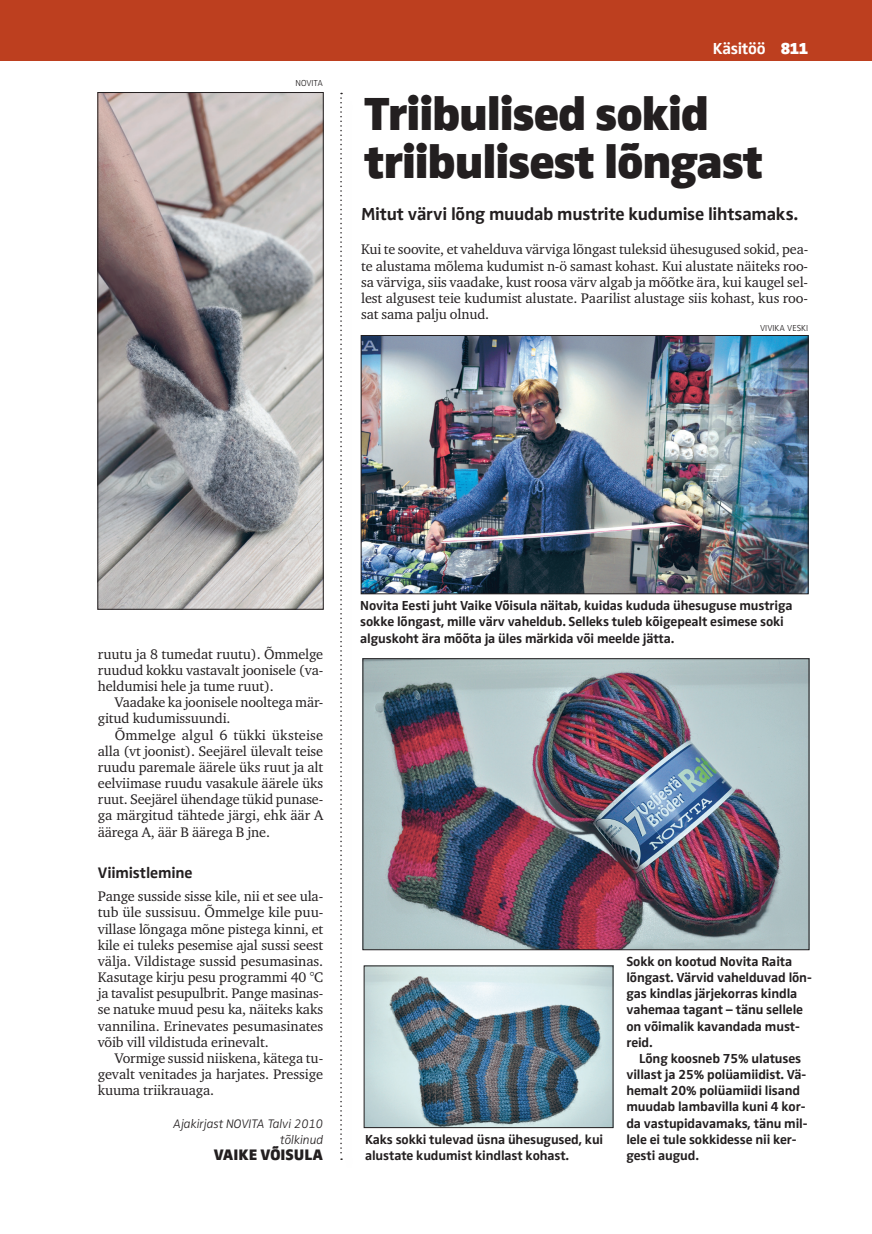
<style>
.page{position:relative;width:872px;height:1234px;background:#fff}
.page>*{position:absolute;margin:0;border:0;box-sizing:border-box;transform-origin:0 0}
.t1{font:900 48px/48px "Zwo Pro";letter-spacing:-.03em;color:#231f20}
.t2{font:700 18px "Zwo Pro";letter-spacing:-.015em;color:#231f20}
.t3{font:700 16.5px "Zwo Pro";letter-spacing:-.02em;color:#fff}
.t4{font:700 15.75px "Zwo Pro";letter-spacing:-.01em;color:#231f20}
.t5{font:900 15.75px "Zwo Pro";color:#231f20}
.t6{font:14.25px/16.2px "Charter ITC";letter-spacing:-.01em;color:#231f20;text-align:justify}
.t7{font:700 13.5px/16.2px "Zwo Pro";letter-spacing:-.01em;color:#231f20}
.t8{font:italic 300 12.75px/16.2px "Zwo Pro";letter-spacing:-.01em;color:#231f20;text-align:right}
.t9{font:300 9px "Zwo Pro";color:#231f20}
.s1{font-weight:900}
</style>
<div class="page">
<div style="left:0;top:0;width:872px;height:60px;background:#bd3f1f"></div>
<img style="left:363px;top:337px;width:443px;height:255px">
<div style="left:361px;top:335px;width:447px;height:259px;border:1px solid #231f20"></div>
<img style="left:365px;top:660px;width:442px;height:287px">
<div style="left:363px;top:658px;width:446px;height:291px;border:1px solid #231f20"></div>
<img style="left:366px;top:967px;width:245px;height:158px">
<img style="left:100px;top:94px;width:221px;height:513px">
<svg style="left:340px;top:93px;width:2px;height:1066px"></svg>
<p class="t9" style="left:295px;top:78px;width:29px">NOVITA</p>
<p class="t3" style="left:713px;top:39px;width:97px">Käsitöö <span class="s1">811</span></p>
<h1 class="t1" style="left:364px;top:91px;width:400px">Triibulised sokid triibulisest lõngast</h1>
<p class="t2" style="left:361px;top:203px;width:438px">Mitut värvi lõng muudab mustrite kudumise lihtsamaks.</p>
<p class="t6" style="left:361px;top:241px;width:448px">Kui te soovite, et vahelduva värviga lõngast tuleksid ühesugused sokid, pea&shy;te alustama mõlema kudumist n-ö samast kohast. Kui alustate näiteks roo&shy;sa värviga, siis vaadake, kust roosa värv algab ja mõõtke ära, kui kaugel sel&shy;lest algusest teie kudumist alustate. Paarilist alustage siis kohast, kus roo&shy;sat sama palju olnud.</p>
<p class="t9" style="left:760px;top:322px;width:50px">VIVIKA VESKI</p>
<p class="t6" style="left:98px;top:645px;width:227px">ruutu ja 8 tumedat ruutu). Õmmelge ruudud kokku vastavalt joonisele (va&shy;heldumisi hele ja tume ruut).</p>
<p class="t6" style="left:98px;top:694px;width:227px;text-indent:17px">Vaadake ka joonisele nooltega mär&shy;gitud kudumissuundi.</p>
<p class="t6" style="left:98px;top:726px;width:227px;text-indent:17px">Õmmelge algul 6 tükki üksteise alla (vt joonist). Seejärel ülevalt teise ruudu paremale äärele üks ruut ja alt eelviimase ruudu vasakule äärele üks ruut. Seejärel ühendage tükid punase&shy;ga märgitud tähtede järgi, ehk äär A äärega A, äär B äärega B jne.</p>
<p class="t4" style="left:98px;top:863px;width:96px">Viimistlemine</p>
<p class="t6" style="left:98px;top:888px;width:227px">Pange susside sisse kile, nii et see ula&shy;tub üle sussisuu. Õmmelge kile puu&shy;villase lõngaga mõne pistega kinni, et kile ei tuleks pesemise ajal sussi seest välja. Vildistage sussid pesumasinas.<br>Kasutage kirju pesu programmi 40 °C ja tavalist pesupulbrit. Pange masinas&shy;se natuke muud pesu ka, näiteks kaks vannilina. Erinevates pesumasinates võib vill vildistuda erinevalt.</p>
<p class="t6" style="left:98px;top:1049px;width:227px;text-indent:17px">Vormige sussid niiskena, kätega tu&shy;gevalt venitades ja harjates. Pressige kuuma triikrauaga.</p>
<p class="t8" style="left:173px;top:1115px;width:152px">Ajakirjast NOVITA Talvi 2010 tõlkinud</p>
<p class="t5" style="left:214px;top:1144px;width:111px">VAIKE VÕISULA</p>
<p class="t7" style="left:360px;top:597px;width:434px">Novita Eesti juht Vaike Võisula näitab, kuidas kududa ühesuguse mustriga sokke lõngast, mille värv vaheldub. Selleks tuleb kõigepealt esimese soki alguskoht ära mõõta ja üles märkida või meelde jätta.</p>
<p class="t7" style="left:365px;top:1131px;width:240px">Kaks sokki tulevad üsna ühesugused, kui alustate kudumist kindlast kohast.</p>
<p class="t7" style="left:626px;top:953px;width:187px">Sokk on kootud Novita Raita lõngast. Värvid vahelduvad lõn&shy;gas kindlas järjekorras kindla vahemaa tagant – tänu sellele on võimalik kavandada must&shy;reid.</p>
<p class="t7" style="left:626px;top:1050px;width:183px;text-indent:13px">Lõng koosneb 75% ulatuses villast ja 25% polüamiidist. Vä&shy;hemalt 20% polüamiidi lisand muudab lambavilla kuni 4 kor&shy;da vastupidavamaks, tänu mil&shy;lele ei tule sokkidesse nii ker&shy;gesti augud.</p>
</div>
